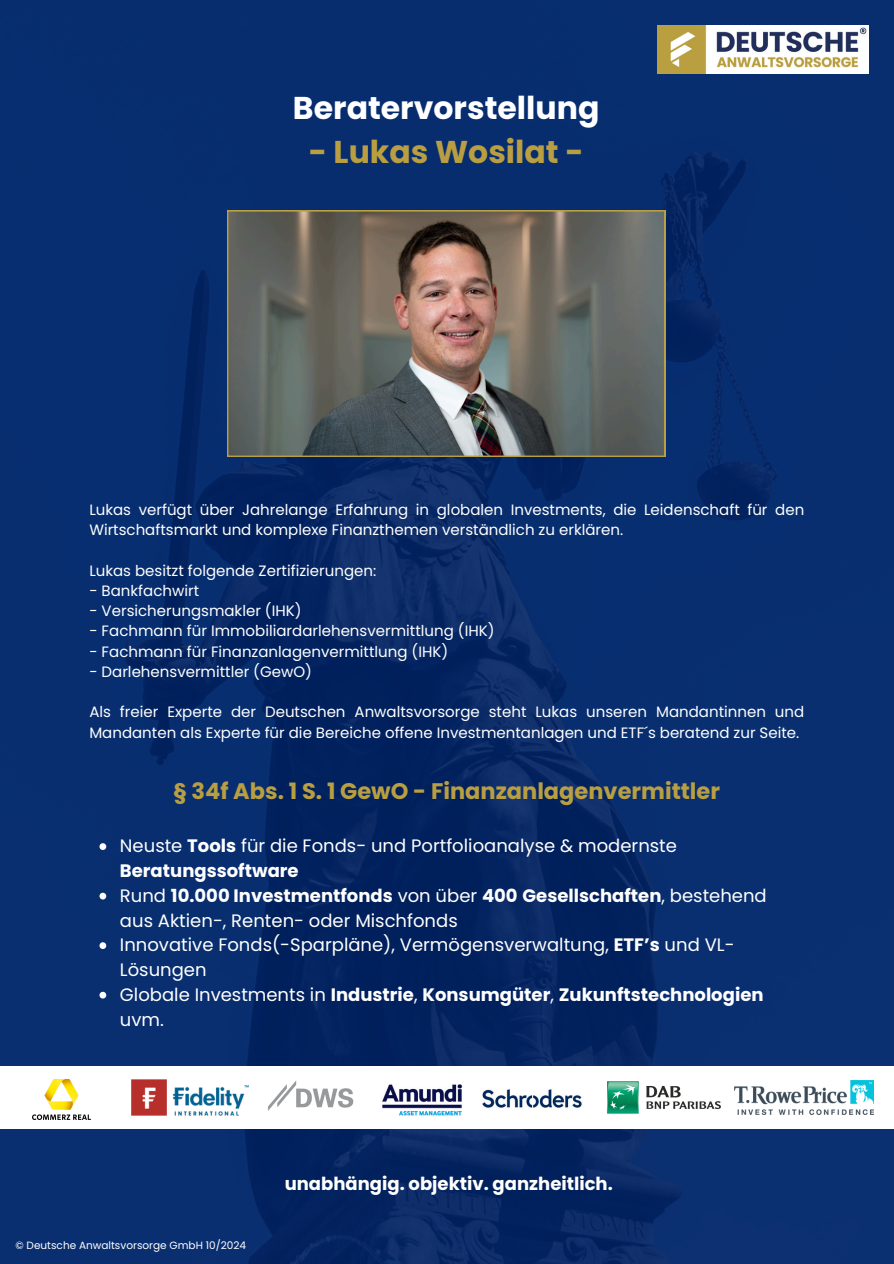
<style>
.page{position:relative;width:894px;height:1264px;background:#fff}
.page>*{position:absolute;margin:0;border:0;box-sizing:border-box;transform-origin:0 0}
.t1{font:700 31.5px "Poppins";color:#fff}
.t2{font:700 31.5px "Poppins";color:#b99f41}
.t3{font:700 22.5px "Poppins";color:#b99f41}
.t4{font:18px/24.8px "Poppins";color:#fff}
.t5{font:700 18px/24.8px "Poppins";color:#fff}
.t6{font:15px/20.2px "Poppins";color:#fff}
.t7{font:10.5px "Poppins";color:#fff}
.s1{font-weight:700}
.s2{font-weight:400}
</style>
<div class="page">
<img style="left:0;top:0;width:893px;height:1263px">
<img style="left:657px;top:25px;width:211px;height:49px">
<img style="left:227px;top:210px;width:438px;height:246px">
<div style="left:0;top:1066px;width:893px;height:63px;background:#fff"></div>
<img style="left:32px;top:1079px;width:59px;height:40px">
<img style="left:131px;top:1079px;width:117px;height:36px">
<img style="left:268px;top:1081px;width:86px;height:30px">
<img style="left:607px;top:1081px;width:114px;height:33px">
<img style="left:382px;top:1084px;width:81px;height:32px">
<img style="left:734px;top:1080px;width:139px;height:34px">
<img style="left:482px;top:1089px;width:100px;height:19px">
<svg style="left:99px;top:843px;width:7px;height:7px"></svg>
<svg style="left:99px;top:892px;width:7px;height:7px"></svg>
<svg style="left:99px;top:942px;width:7px;height:7px"></svg>
<svg style="left:99px;top:991px;width:7px;height:7px"></svg>
<h5 class="t1" style="left:293px;top:86px;width:308px">Beratervorstellung</h5>
<h5 class="t2" style="left:308px;top:130px;width:276px">- Lukas Wosilat -</h5>
<h1 class="t6" style="left:89px;top:499px;width:716px">Lukas verfügt über Jahrelange Erfahrung in globalen Investments, die Leidenschaft für den<br>Wirtschaftsmarkt und komplexe Finanzthemen verständlich zu erklären.</h1>
<p class="t6" style="left:89px;top:560px;width:288px">Lukas besitzt folgende Zertifizierungen:</p>
<p class="t6" style="left:89px;top:580px;width:111px">- Bankfachwirt</p>
<p class="t6" style="left:89px;top:600px;width:214px">- Versicherungsmakler (IHK)</p>
<p class="t6" style="left:89px;top:621px;width:406px">- Fachmann für Immobiliardarlehensvermittlung (IHK)</p>
<p class="t6" style="left:89px;top:641px;width:360px">- Fachmann für Finanzanlagenvermittlung (IHK)</p>
<p class="t6" style="left:89px;top:661px;width:224px">- Darlehensvermittler (GewO)</p>
<p class="t6" style="left:89px;top:702px;width:716px">Als freier Experte der Deutschen Anwaltsvorsorge steht Lukas unseren Mandantinnen und<br>Mandanten als Experte für die Bereiche offene Investmentanlagen und ETF´s beratend zur Seite.</p>
<h2 class="t3" style="left:173px;top:775px;width:548px">§ 34f Abs. 1 S. 1 GewO - Finanzanlagenvermittler</h2>
<p class="t4" style="left:120px;top:833px;width:558px">Neuste <span class="s1">Tools</span> für die Fonds- und Portfolioanalyse &amp; modernste<br><span class="s1">Beratungssoftware</span></p>
<p class="t4" style="left:120px;top:883px;width:648px">Rund <span class="s1">10.000 Investmentfonds</span> von über <span class="s1">400 Gesellschaften</span>, bestehend aus Aktien-, Renten- oder Mischfonds</p>
<p class="t4" style="left:120px;top:932px;width:616px">Innovative Fonds(-Sparpläne), Vermögensverwaltung, <span class="s1">ETF’s</span> und VL-<br>Lösungen</p>
<p class="t5" style="left:120px;top:982px;width:645px"><span class="s2">Globale Investments in</span> Industrie<span class="s2">,</span> Konsumgüter<span class="s2">,</span> Zukunftstechnologien <span class="s2">uvm.</span></p>
<h5 class="t7" style="left:16px;top:1237px;width:232px">© Deutsche Anwaltsvorsorge GmbH 10/2024</h5>
<h5 class="t5" style="left:284px;top:1171px;width:329px">unabhängig. objektiv. ganzheitlich.</h5>
</div>
